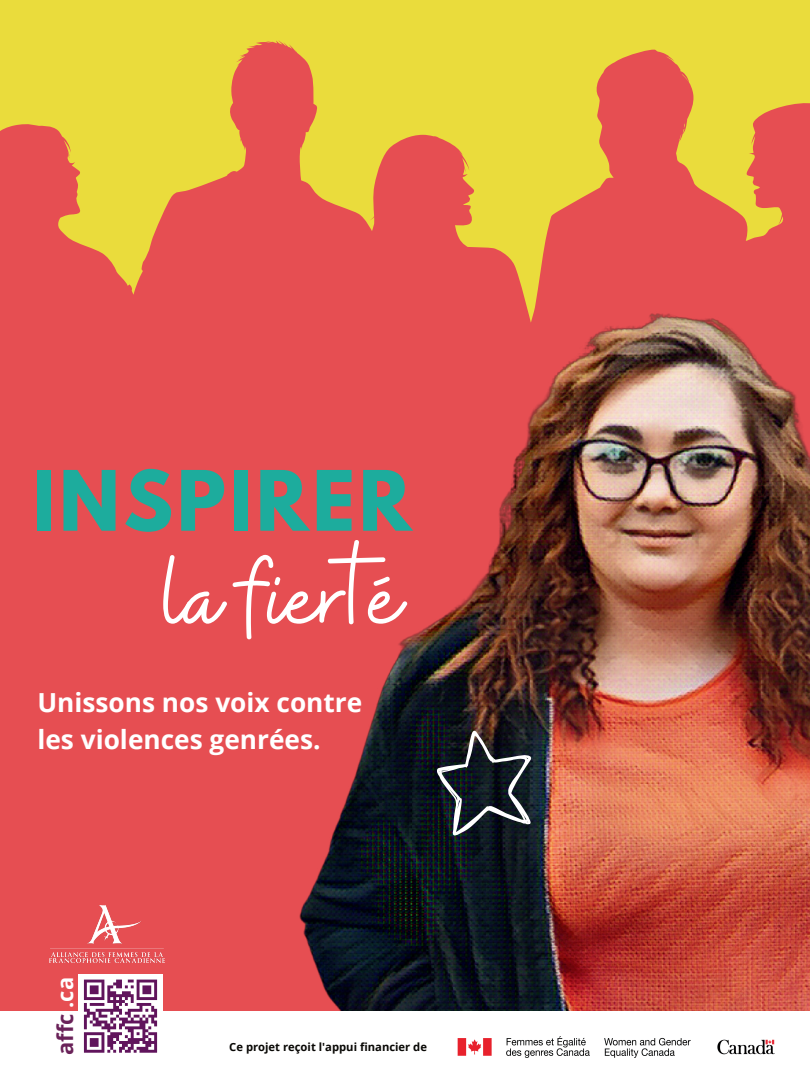
<style>
.page{position:relative;width:810px;height:1080px;background:#eadc3c}
.page>*{position:absolute;margin:0;border:0;box-sizing:border-box;transform-origin:0 0}
.t1{font:117.44px "Buffalo";color:#fff}
.t2{font:700 73.69px "League Spartan";letter-spacing:.05em;color:#1dac9d}
.t3{font:700 26.25px/36.6px "Open Sans";color:#fff}
.t4{font:700 21.88px "Open Sans";color:#6a2259}
.t5{font:700 11.25px "Open Sans";color:#080704}
.s1{color:#fff}
</style>
<div class="page">
<svg style="left:0;top:40px;width:810px;height:442px;fill:#e65350"></svg>
<div style="left:0;top:482px;width:810px;height:554px;background:#e64e52"></div>
<div style="left:29px;top:247px;width:524px;height:524px;background:#e64e52;border-radius:50%"></div>
<div style="left:434px;top:289px;width:376px;height:22px;background:#e64e52"></div>
<img style="left:299px;top:311px;width:511px;height:700px">
<img style="left:437px;top:729px;width:95px;height:107px">
<div style="left:0;top:1011px;width:810px;height:69px;background:#fff"></div>
<img style="left:717px;top:1039px;width:58px;height:16px">
<img style="left:457px;top:1036px;width:234px;height:22px">
<img style="left:49px;top:906px;width:115px;height:56px">
<div style="left:78px;top:974px;width:85px;height:85px;background:#fff"></div>
<svg style="left:84px;top:980px;width:73px;height:73px"></svg>
<hr style="left:140px;top:1050px;width:17px;height:3px;background:#60145c">
<h2 class="t2" style="left:33px;top:443px;width:380px">INSPIRER</h2>
<h1 class="t1" style="left:162px;top:530px;width:241px">la fierté</h1>
<p class="t3" style="left:37px;top:684px;width:326px">Unissons nos voix contre les violences genrées.</p>
<p class="t4" style="left:50px;top:1055px;width:79px;rotate:-90deg">affc <span class="s1">.ca</span></p>
<p class="t5" style="left:229px;top:1039px;width:199px">Ce projet reçoit l'appui financier de</p>
</div>
